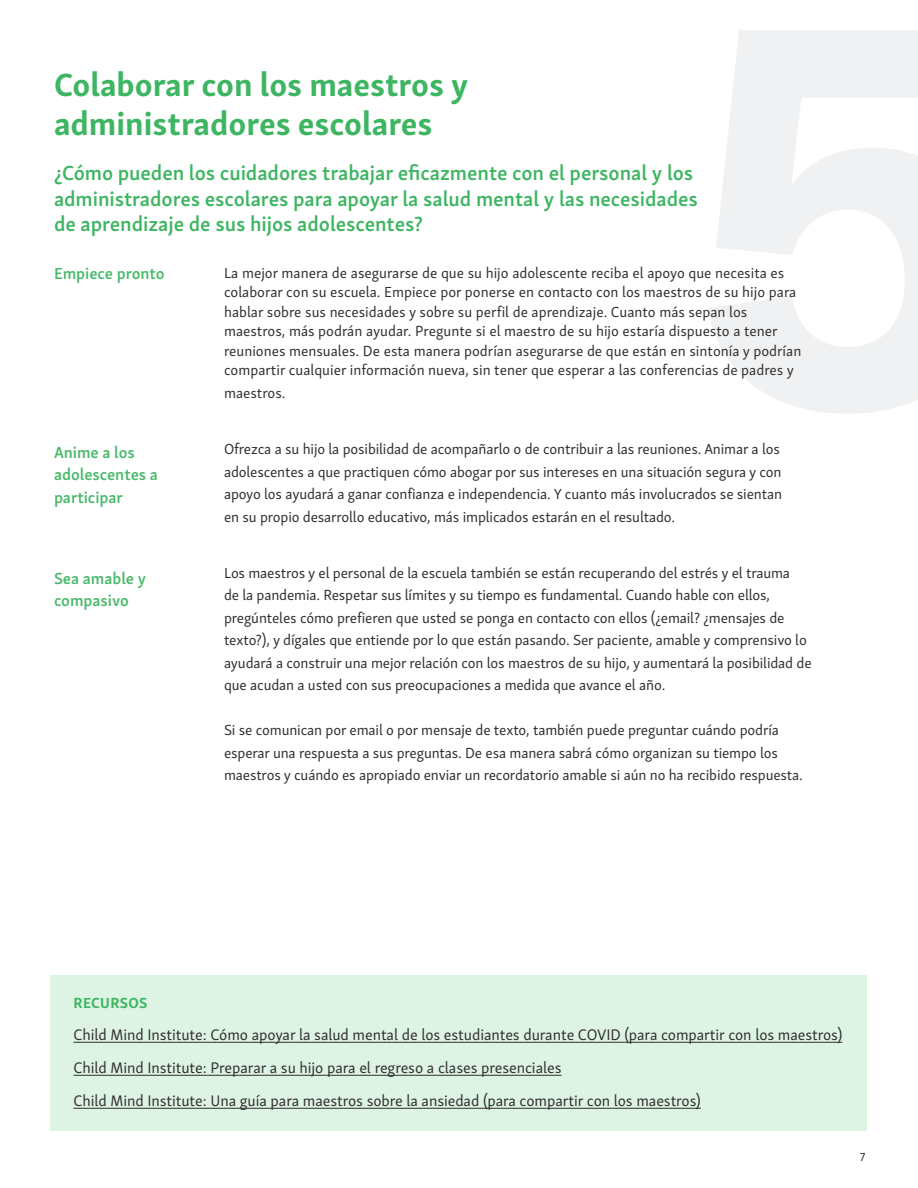
<style>
.page{position:relative;width:918px;height:1188px;background:#fff}
.page>*{position:absolute;margin:0;border:0;box-sizing:border-box;transform-origin:0 0}
.t1{font:700 33px/39px "Skolar Sans Latn";color:#3db561}
.t2{font:600 21px/25.5px "Skolar Sans Latn";letter-spacing:-.005em;color:#3db561}
.t3{font:600 16.5px "Skolar Sans Latn";letter-spacing:-.005em;color:#47b969}
.t4{font:15.75px "Skolar Sans Latn";letter-spacing:-.005em;color:#312f30}
.t5{font:15px/22.5px "Skolar Sans Latn";letter-spacing:-.01em;color:#312f30}
.Bullet_Point{font:700 15px "Skolar Sans Latn";letter-spacing:.02em;color:#3db561}
.t6{font:12px "Skolar Sans Latn";color:#312f30}
</style>
<div class="page">
<div style="left:51px;top:976px;width:816px;height:155px;background:#ddf3e3"></div>
<hr style="left:74px;top:1042px;width:768px;height:1px;background:#312f30">
<hr style="left:74px;top:1075px;width:487px;height:1px;background:#312f30">
<hr style="left:74px;top:1108px;width:627px;height:1px;background:#312f30">
<p class="t1" style="left:54px;top:62px;width:416px">Colaborar con los maestros y administradores escolares</p>
<p class="t2" style="left:54px;top:158px;width:646px">¿Cómo pueden los cuidadores trabajar eficazmente con el personal y los administradores escolares para apoyar la salud mental y las necesidades de aprendizaje de sus hijos adolescentes?</p>
<p class="t3" style="left:54px;top:260px;width:112px">Empiece pronto</p>
<p class="t5" style="left:224px;top:262px;width:579px;line-height:19.5px">La mejor manera de asegurarse de que su hijo adolescente reciba el apoyo que necesita es colaborar con su escuela. Empiece por ponerse en contacto con los maestros de su hijo para hablar sobre sus necesidades y sobre su perfil de aprendizaje. Cuanto más sepan los maestros, más podrán ayudar. Pregunte si el maestro de su hijo estaría dispuesto a tener reuniones mensuales. De esta manera podrían asegurarse de que están en sintonía y podrían compartir cualquier información nueva, sin tener que esperar a las conferencias de padres y</p>
<p class="t5" style="left:224px;top:380px;width:63px">maestros.</p>
<p class="t3" style="left:54px;top:439px;width:82px">Anime a los</p>
<p class="t3" style="left:54px;top:461px;width:106px">adolescentes a</p>
<p class="t3" style="left:54px;top:484px;width:71px">participar</p>
<p class="t5" style="left:224px;top:437px;width:559px">Ofrezca a su hijo la posibilidad de acompañarlo o de contribuir a las reuniones. Animar a los adolescentes a que practiquen cómo abogar por sus intereses en una situación segura y con apoyo los ayudará a ganar confianza e independencia. Y cuanto más involucrados se sientan en su propio desarrollo educativo, más implicados estarán en el resultado.</p>
<p class="t3" style="left:54px;top:565px;width:94px">Sea amable y</p>
<p class="t3" style="left:54px;top:587px;width:76px">compasivo</p>
<p class="t5" style="left:224px;top:560px;width:589px">Los maestros y el personal de la escuela también se están recuperando del estrés y el trauma<br>de la pandemia. Respetar sus límites y su tiempo es fundamental. Cuando hable con ellos, pregúnteles cómo prefieren que usted se ponga en contacto con ellos (¿email? ¿mensajes de texto?), y dígales que entiende por lo que están pasando. Ser paciente, amable y comprensivo lo ayudará a construir una mejor relación con los maestros de su hijo, y aumentará la posibilidad de que acudan a usted con sus preocupaciones a medida que avance el año.</p>
<p class="t5" style="left:224px;top:718px;width:580px">Si se comunican por email o por mensaje de texto, también puede preguntar cuándo podría esperar una respuesta a sus preguntas. De esa manera sabrá cómo organizan su tiempo los maestros y cuándo es apropiado enviar un recordatorio amable si aún no ha recibido respuesta.</p>
<p class="Bullet_Point" style="left:74px;top:991px;width:75px">RECURSOS</p>
<p class="t4" style="left:74px;top:1023px;width:770px">Child Mind Institute: Cómo apoyar la salud mental de los estudiantes durante COVID (para compartir con los maestros)</p>
<p class="t4" style="left:74px;top:1056px;width:489px">Child Mind Institute: Preparar a su hijo para el regreso a clases presenciales</p>
<p class="t4" style="left:74px;top:1089px;width:629px">Child Mind Institute: Una guía para maestros sobre la ansiedad (para compartir con los maestros)</p>
<p class="t6" style="left:860px;top:1148px;width:7px">7</p>
</div>
